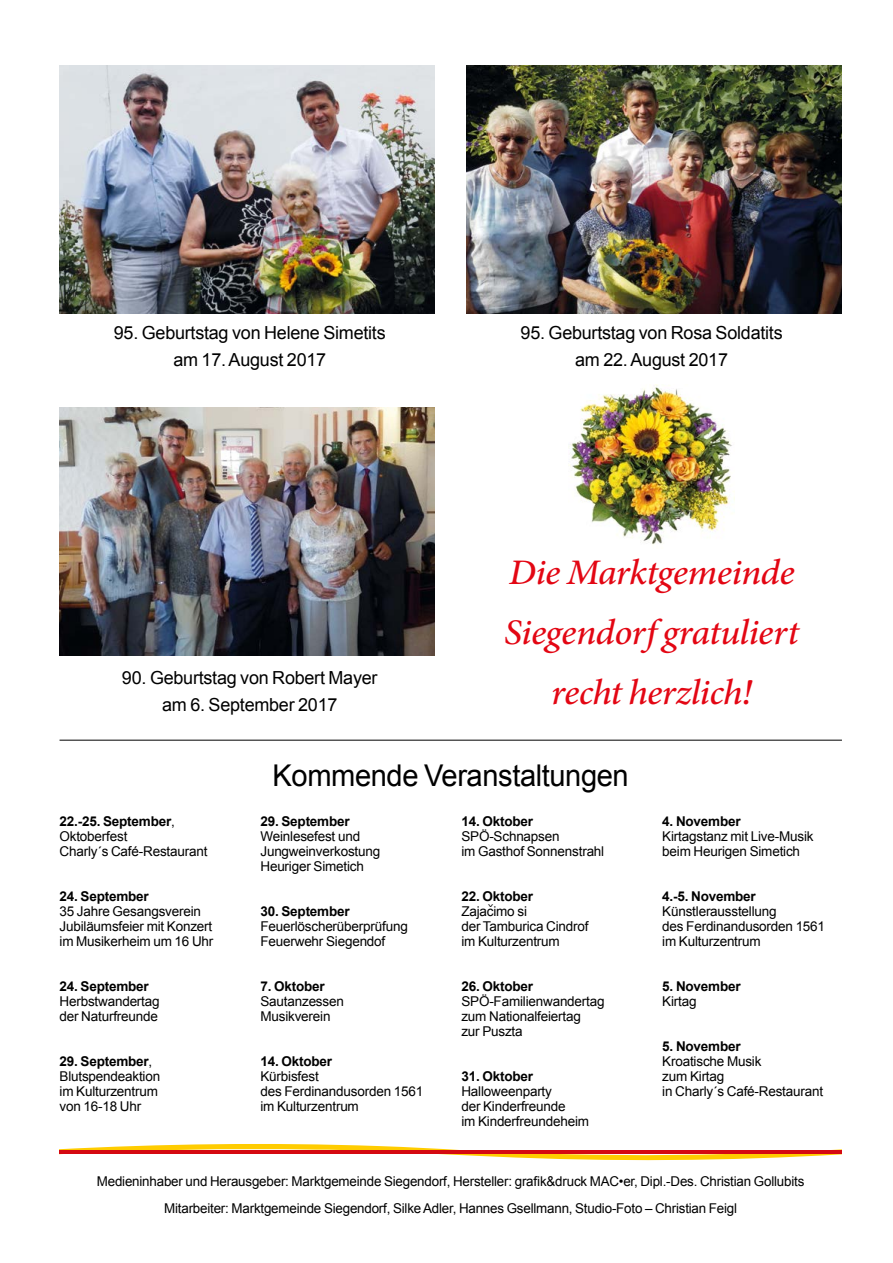
<style>
.page{position:relative;width:893px;height:1263px;background:#fff}
.page>*{position:absolute;margin:0;border:0;box-sizing:border-box;transform-origin:0 0}
.t1{font:italic 500 36px/60px "Minion Pro";letter-spacing:-.02em;color:#e30613;text-align:center;scale:1.05 1}
.t2{font:30px "Arial";letter-spacing:-.015em;color:#000}
.t3{font:18px/27px "Arial";letter-spacing:-.015em;color:#000;text-align:center}
.t4{font:13.5px/15px "Arial";letter-spacing:-.015em;color:#000}
.t5{font:700 13.5px "Arial";letter-spacing:-.015em;color:#000}
.t6{font:5.25px "Arial";color:#000;scale:1.96 1}
.s1{font-weight:700}
</style>
<div class="page">
<svg style="left:60px;top:1144px;width:782px;height:16px"></svg>
<hr style="left:60px;top:1150px;width:782px;height:4px;background:#d50911">
<img style="left:60px;top:65px;width:375px;height:249px">
<img style="left:467px;top:65px;width:375px;height:249px">
<hr style="left:60px;top:740px;width:782px;height:1px;background:#000">
<img style="left:60px;top:407px;width:375px;height:248px">
<img style="left:569px;top:385px;width:166px;height:160px">
<h3 class="t3" style="left:114px;top:319px;width:273px">95. Geburtstag von Helene Simetits am 17. August 2017</h3>
<h3 class="t3" style="left:521px;top:319px;width:264px">95. Geburtstag von Rosa Soldatits am 22. August 2017</h3>
<h3 class="t3" style="left:122px;top:664px;width:257px">90. Geburtstag von Robert Mayer am 6. September 2017</h3>
<h1 class="t1" style="left:504px;top:542px;width:282px">Die Marktgemeinde<br>Siegendorf gratuliert recht herzlich!</h1>
<p class="t4" style="left:60px;top:814px;width:149px"><span class="s1">22.-25. September</span>,<br>Oktoberfest<br>Charly´s Café-Restaurant</p>
<p class="t5" style="left:60px;top:887px;width:91px">24. September</p>
<p class="t4" style="left:60px;top:904px;width:155px">35 Jahre Gesangsverein<br>Jubiläumsfeier mit Konzert im Musikerheim um 16 Uhr</p>
<p class="t5" style="left:60px;top:977px;width:91px">24. September</p>
<p class="t4" style="left:60px;top:994px;width:102px">Herbstwandertag der Naturfreunde</p>
<p class="t4" style="left:60px;top:1054px;width:102px"><span class="s1">29. September</span>,<br>Blutspendeaktion im Kulturzentrum von 16-18 Uhr</p>
<h2 class="t2" style="left:273px;top:756px;width:358px">Kommende Veranstaltungen</h2>
<p class="t5" style="left:260px;top:812px;width:91px">29. September</p>
<p class="t4" style="left:260px;top:829px;width:121px">Weinlesefest und<br>Jungweinverkostung<br>Heuriger Simetich</p>
<p class="t5" style="left:260px;top:902px;width:91px">30. September</p>
<p class="t4" style="left:260px;top:919px;width:149px">Feuerlöscherüberprüfung<br>Feuerwehr Siegendof</p>
<p class="t5" style="left:260px;top:977px;width:66px">7. Oktober</p>
<p class="t4" style="left:260px;top:994px;width:85px">Sautanzessen<br>Musikverein</p>
<p class="t5" style="left:260px;top:1052px;width:73px">14. Oktober</p>
<p class="t4" style="left:260px;top:1069px;width:164px">Kürbisfest<br>des Ferdinandusorden 1561 im Kulturzentrum</p>
<p class="t5" style="left:461px;top:812px;width:73px">14. Oktober</p>
<p class="t4" style="left:461px;top:829px;width:144px">SPÖ-Schnapsen<br>im Gasthof Sonnenstrahl</p>
<p class="t5" style="left:461px;top:887px;width:73px">22. Oktober</p>
<p class="t4" style="left:461px;top:904px;width:129px">Zajacimo si<br>der Tamburica Cindrof im Kulturzentrum</p>
<p class="t5" style="left:461px;top:977px;width:73px">26. Oktober</p>
<p class="t4" style="left:461px;top:994px;width:145px">SPÖ-Familienwandertag zum Nationalfeiertag<br>zur Puszta</p>
<p class="t5" style="left:461px;top:1067px;width:73px">31. Oktober</p>
<p class="t4" style="left:461px;top:1084px;width:129px">Halloweenparty<br>der Kinderfreunde<br>im Kinderfreundeheim</p>
<p class="t6" style="left:488px;top:902px;width:4px">v</p>
<p class="t5" style="left:662px;top:812px;width:80px">4. November</p>
<p class="t4" style="left:662px;top:829px;width:153px">Kirtagstanz mit Live-Musik beim Heurigen Simetich</p>
<p class="t5" style="left:662px;top:887px;width:95px">4.-5. November</p>
<p class="t4" style="left:662px;top:904px;width:164px">Künstlerausstellung<br>des Ferdinandusorden 1561 im Kulturzentrum</p>
<p class="t5" style="left:662px;top:977px;width:80px">5. November</p>
<p class="t4" style="left:662px;top:994px;width:36px">Kirtag</p>
<p class="t5" style="left:662px;top:1037px;width:80px">5. November</p>
<p class="t4" style="left:662px;top:1054px;width:162px">Kroatische Musik<br>zum Kirtag<br>in Charly´s Café-Restaurant</p>
<p class="t4" style="left:97px;top:1168px;width:709px;line-height:27px;text-align:center">Medieninhaber und Herausgeber: Marktgemeinde Siegendorf, Hersteller: grafik&amp;druck MAC•er, Dipl.-Des. Christian Gollubits<br>Mitarbeiter: Marktgemeinde Siegendorf, Silke Adler, Hannes Gsellmann, Studio-Foto – Christian Feigl</p>
</div>
